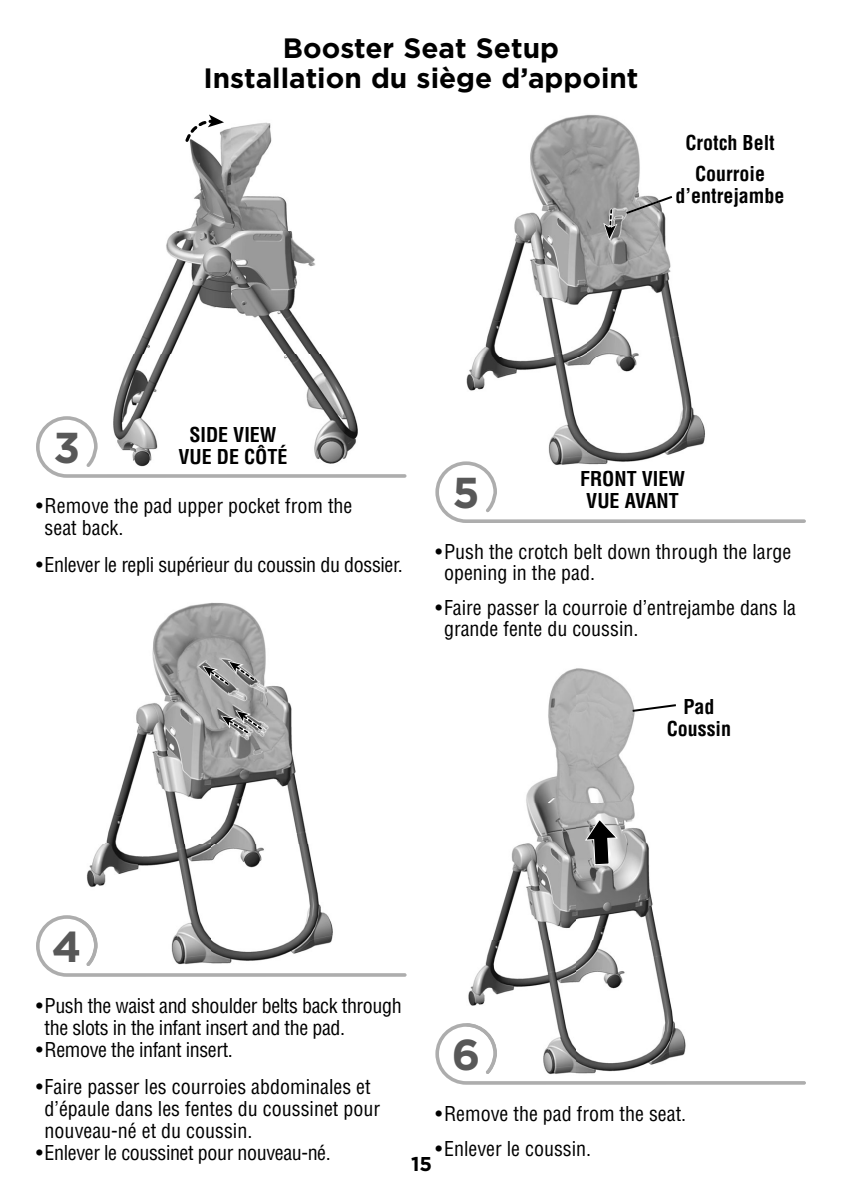
<style>
.page{position:relative;width:842px;height:1191px;background:#fff}
.page>*{position:absolute;margin:0;border:0;box-sizing:border-box;transform-origin:0 0}
.t1{font:700 43.2px "Gotham";color:#585858}
.t2{font:700 28px/30px "Gotham";color:#000;text-align:center}
.t3{font:condensed 20px/22px "Helvetica LT Std";color:#000}
.t4{font:condensed 20px/22px "Helvetica LT Std";letter-spacing:-.02em;color:#000}
.t5{font:700 condensed 20px/22px "Helvetica LT Std";color:#000;text-align:center}
.t6{font:700 20px "Gotham";color:#000}
</style>
<div class="page">
<img style="left:466px;top:114px;width:239px;height:346px">
<svg style="left:603px;top:207px;width:14px;height:34px"></svg>
<svg style="left:435px;top:460px;width:371px;height:63px"></svg>
<svg style="left:624px;top:194px;width:50px;height:22px"></svg>
<img style="left:113px;top:114px;width:242px;height:300px">
<svg style="left:183px;top:115px;width:41px;height:29px"></svg>
<svg style="left:36px;top:414px;width:371px;height:64px"></svg>
<svg style="left:36px;top:915px;width:370px;height:62px"></svg>
<img style="left:80px;top:603px;width:264px;height:363px">
<img style="left:80px;top:918px;width:18px;height:48px">
<svg style="left:202px;top:661px;width:56px;height:27px;background:#959595"></svg>
<svg style="left:221px;top:710px;width:44px;height:26px"></svg>
<svg style="left:435px;top:1023px;width:371px;height:62px"></svg>
<img style="left:466px;top:668px;width:222px;height:411px">
<img style="left:466px;top:1023px;width:31px;height:51px">
<img style="left:466px;top:1039px;width:12px;height:31px">
<svg style="left:585px;top:819px;width:33px;height:46px;background:#7d7d7d"></svg>
<svg style="left:630px;top:703px;width:48px;height:10px"></svg>
<h2 class="t2" style="left:203px;top:36px;width:436px">Booster Seat Setup<br>Installation du siège d’appoint</h2>
<p class="t5" style="left:685px;top:130px;width:91px;line-height:30.6px">Crotch Belt<br>Courroie</p>
<p class="t5" style="left:675px;top:186px;width:110px">d’entrejambe</p>
<h1 class="t1" style="left:53px;top:432px;width:28px">3</h1>
<p class="t5" style="left:178px;top:425px;width:110px">SIDE VIEW<br>VUE DE CÔTÉ</p>
<p class="t3" style="left:45px;top:497px;width:309px;text-indent:-9px">• Remove the pad upper pocket from the seat back.</p>
<p class="t4" style="left:36px;top:555px;width:368px">• Enlever le repli supérieur du coussin du dossier.</p>
<h1 class="t1" style="left:452px;top:478px;width:29px">5</h1>
<p class="t5" style="left:580px;top:469px;width:106px">FRONT VIEW<br>VUE AVANT</p>
<p class="t3" style="left:444px;top:543px;width:349px;line-height:21px;text-indent:-9px">• Push the crotch belt down through the large opening in the pad.</p>
<p class="t3" style="left:444px;top:599px;width:354px;line-height:21px;text-indent:-9px">• Faire passer la courroie d’entrejambe dans la grande fente du coussin.</p>
<p class="t5" style="left:666px;top:697px;width:66px">Pad<br>Coussin</p>
<h1 class="t1" style="left:52px;top:931px;width:31px">4</h1>
<p class="t4" style="left:45px;top:997px;width:358px;text-indent:-9px">• Push the waist and shoulder belts back through the slots in the infant insert and the pad.</p>
<p class="t4" style="left:36px;top:1041px;width:198px">• Remove the infant insert.</p>
<p class="t3" style="left:45px;top:1077px;width:337px;text-indent:-9px">• Faire passer les courroies abdominales et d’épaule dans les fentes du coussinet pour nouveau-né et du coussin.</p>
<p class="t4" style="left:36px;top:1143px;width:296px">• Enlever le coussinet pour nouveau-né.</p>
<h1 class="t1" style="left:452px;top:1039px;width:30px">6</h1>
<p class="t3" style="left:435px;top:1104px;width:252px">• Remove the pad from the seat.</p>
<p class="t3" style="left:435px;top:1140px;width:157px">• Enlever le coussin.</p>
<p class="t6" style="left:411px;top:1157px;width:23px">15</p>
</div>
